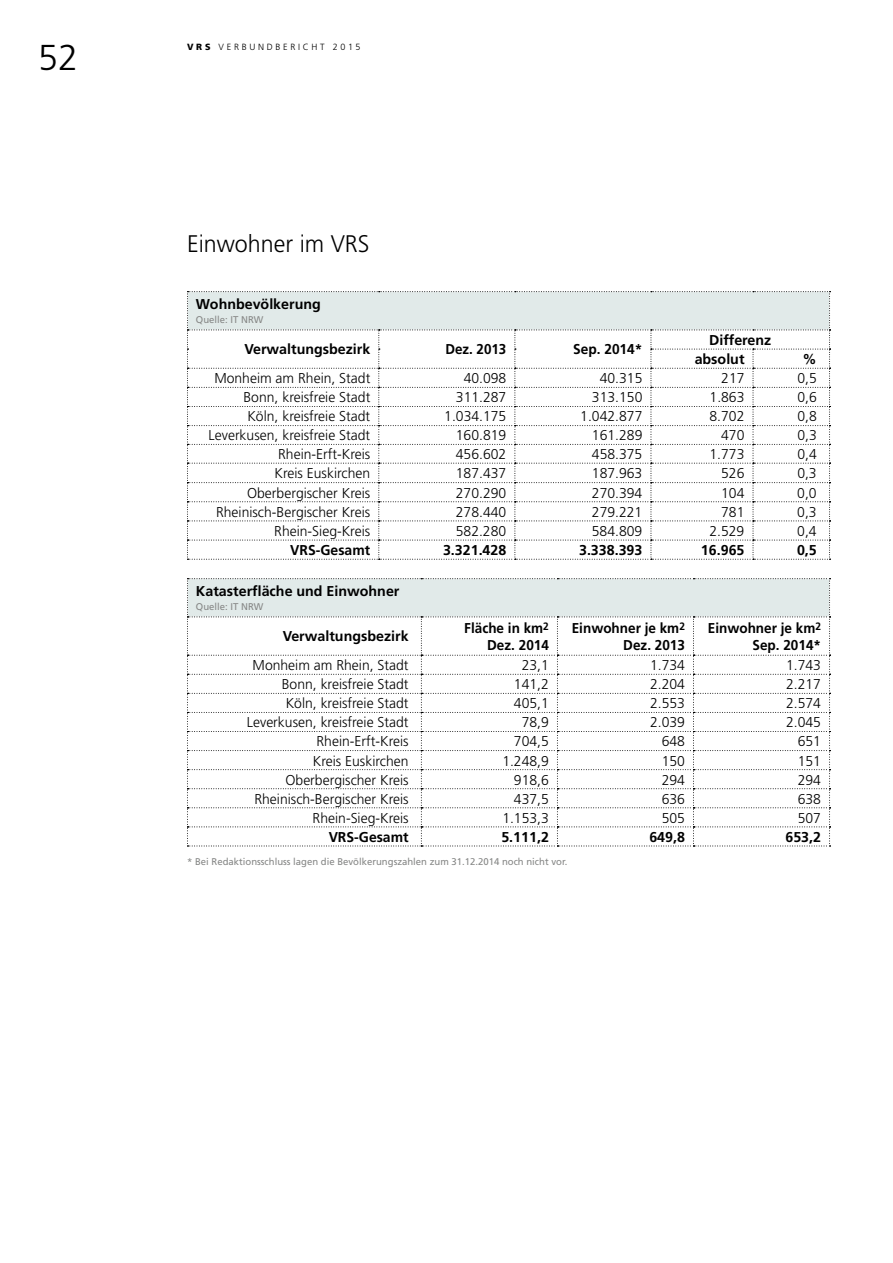
<style>
.page{position:relative;width:893px;height:1263px;background:#fff}
.page>*{position:absolute;margin:0;border:0;box-sizing:border-box;transform-origin:0 0}
.t1{font:300 36px "Frutiger LT";color:#000}
.t2{font:300 24px "Frutiger LT";color:#000}
.t3{font:300 14.25px "Frutiger LT";color:#000}
.t4{font:700 14.25px/19.2px "Frutiger LT";color:#000}
.t5{font:700 14.25px/16.5px "Frutiger LT";color:#000;text-align:right;scale:.95 1}
.t6{font:700 14.25px "Frutiger LT";color:#000;scale:.96 1}
.t7{font:700 14.25px "Frutiger LT";color:#000;scale:.94 1}
.t8{font:9.75px "Frutiger LT";color:#868786}
.t9{font:300 9px "Frutiger LT";letter-spacing:.3em;color:#000}
.s1{font-weight:900}
</style>
<div class="page">
<svg style="left:187px;top:291px;width:644px;height:269px"></svg>
<svg style="left:187px;top:578px;width:644px;height:269px"></svg>
<h1 class="t1" style="left:38px;top:37px;width:42px">52</h1>
<p class="t9" style="left:187px;top:41px;width:175px"><span class="s1">VRS</span> VERBUNDBERICHT 2015</p>
<h2 class="t2" style="left:187px;top:230px;width:184px">Einwohner im VRS</h2>
<p class="t4" style="left:196px;top:295px;width:126px">Wohnbevölkerung</p>
<p class="t8" style="left:196px;top:314px;width:69px">Quelle: IT NRW</p>
<p class="t4" style="left:244px;top:340px;width:127px">Verwaltungsbezirk</p>
<p class="t7" style="left:445px;top:341px;width:66px">Dez. 2013</p>
<p class="t6" style="left:573px;top:341px;width:74px">Sep. 2014*</p>
<p class="t4" style="left:695px;top:330px;width:78px;text-indent:15px">Differenz absolut</p>
<p class="t4" style="left:803px;top:349px;width:16px">%</p>
<p class="t3" style="left:214px;top:370px;width:157px">Monheim am Rhein, Stadt</p>
<p class="t3" style="left:464px;top:370px;width:44px">40.098</p>
<p class="t3" style="left:600px;top:370px;width:44px">40.315</p>
<p class="t3" style="left:721px;top:370px;width:25px">217</p>
<p class="t3" style="left:797px;top:370px;width:21px">0,5</p>
<p class="t3" style="left:244px;top:389px;width:128px">Bonn, kreisfreie Stadt</p>
<p class="t3" style="left:456px;top:389px;width:52px">311.287</p>
<p class="t3" style="left:592px;top:389px;width:52px">313.150</p>
<p class="t3" style="left:710px;top:389px;width:36px">1.863</p>
<p class="t3" style="left:797px;top:389px;width:21px">0,6</p>
<p class="t3" style="left:247px;top:408px;width:124px">Köln, kreisfreie Stadt</p>
<p class="t3" style="left:444px;top:408px;width:64px">1.034.175</p>
<p class="t3" style="left:580px;top:408px;width:64px">1.042.877</p>
<p class="t3" style="left:709px;top:408px;width:36px">8.702</p>
<p class="t3" style="left:797px;top:408px;width:21px">0,8</p>
<p class="t3" style="left:209px;top:427px;width:163px">Leverkusen, kreisfreie Stadt</p>
<p class="t3" style="left:456px;top:427px;width:52px">160.819</p>
<p class="t3" style="left:592px;top:427px;width:52px">161.289</p>
<p class="t3" style="left:721px;top:427px;width:25px">470</p>
<p class="t3" style="left:797px;top:427px;width:21px">0,3</p>
<p class="t3" style="left:278px;top:446px;width:94px">Rhein-Erft-Kreis</p>
<p class="t3" style="left:456px;top:446px;width:52px">456.602</p>
<p class="t3" style="left:592px;top:446px;width:52px">458.375</p>
<p class="t3" style="left:709px;top:446px;width:36px">1.773</p>
<p class="t3" style="left:797px;top:446px;width:21px">0,4</p>
<p class="t3" style="left:275px;top:465px;width:97px">Kreis Euskirchen</p>
<p class="t3" style="left:456px;top:465px;width:52px">187.437</p>
<p class="t3" style="left:592px;top:465px;width:52px">187.963</p>
<p class="t3" style="left:721px;top:465px;width:25px">526</p>
<p class="t3" style="left:797px;top:465px;width:21px">0,3</p>
<p class="t3" style="left:247px;top:485px;width:125px">Oberbergischer Kreis</p>
<p class="t3" style="left:456px;top:485px;width:52px">270.290</p>
<p class="t3" style="left:592px;top:485px;width:52px">270.394</p>
<p class="t3" style="left:721px;top:485px;width:25px">104</p>
<p class="t3" style="left:797px;top:485px;width:21px">0,0</p>
<p class="t3" style="left:216px;top:504px;width:156px">Rheinisch-Bergischer Kreis</p>
<p class="t3" style="left:456px;top:504px;width:52px">278.440</p>
<p class="t3" style="left:592px;top:504px;width:52px">279.221</p>
<p class="t3" style="left:721px;top:504px;width:25px">781</p>
<p class="t3" style="left:797px;top:504px;width:21px">0,3</p>
<p class="t3" style="left:274px;top:523px;width:97px">Rhein-Sieg-Kreis</p>
<p class="t3" style="left:456px;top:523px;width:52px">582.280</p>
<p class="t3" style="left:592px;top:523px;width:52px">584.809</p>
<p class="t3" style="left:709px;top:523px;width:36px">2.529</p>
<p class="t3" style="left:797px;top:523px;width:21px">0,4</p>
<p class="t4" style="left:290px;top:540px;width:81px">VRS-Gesamt</p>
<p class="t4" style="left:443px;top:540px;width:65px">3.321.428</p>
<p class="t4" style="left:579px;top:540px;width:65px">3.338.393</p>
<p class="t4" style="left:701px;top:540px;width:45px">16.965</p>
<p class="t4" style="left:797px;top:540px;width:21px">0,5</p>
<p class="t4" style="left:196px;top:582px;width:205px">Katasterfläche und Einwohner</p>
<p class="t8" style="left:196px;top:601px;width:69px">Quelle: IT NRW</p>
<p class="t4" style="left:283px;top:627px;width:127px">Verwaltungsbezirk</p>
<p class="t5" style="left:464px;top:620px;width:91px">Fläche in km<sup>2<br></sup>Dez. 2014</p>
<p class="t5" style="left:572px;top:620px;width:121px">Einwohner je km<sup>2<br></sup>Dez. 2013</p>
<p class="t5" style="left:708px;top:620px;width:121px">Einwohner je km<sup>2<br></sup>Sep. 2014*</p>
<p class="t3" style="left:253px;top:657px;width:157px">Monheim am Rhein, Stadt</p>
<p class="t3" style="left:522px;top:657px;width:29px">23,1</p>
<p class="t3" style="left:650px;top:657px;width:36px">1.734</p>
<p class="t3" style="left:786px;top:657px;width:36px">1.743</p>
<p class="t3" style="left:282px;top:676px;width:128px">Bonn, kreisfreie Stadt</p>
<p class="t3" style="left:514px;top:676px;width:36px">141,2</p>
<p class="t3" style="left:650px;top:676px;width:36px">2.204</p>
<p class="t3" style="left:786px;top:676px;width:36px">2.217</p>
<p class="t3" style="left:286px;top:695px;width:124px">Köln, kreisfreie Stadt</p>
<p class="t3" style="left:514px;top:695px;width:36px">405,1</p>
<p class="t3" style="left:650px;top:695px;width:36px">2.553</p>
<p class="t3" style="left:786px;top:695px;width:36px">2.574</p>
<p class="t3" style="left:247px;top:714px;width:163px">Leverkusen, kreisfreie Stadt</p>
<p class="t3" style="left:522px;top:714px;width:29px">78,9</p>
<p class="t3" style="left:650px;top:714px;width:36px">2.039</p>
<p class="t3" style="left:786px;top:714px;width:36px">2.045</p>
<p class="t3" style="left:317px;top:733px;width:94px">Rhein-Erft-Kreis</p>
<p class="t3" style="left:514px;top:733px;width:36px">704,5</p>
<p class="t3" style="left:662px;top:733px;width:25px">648</p>
<p class="t3" style="left:798px;top:733px;width:25px">651</p>
<p class="t3" style="left:313px;top:752px;width:97px">Kreis Euskirchen</p>
<p class="t3" style="left:502px;top:752px;width:48px">1.248,9</p>
<p class="t3" style="left:662px;top:752px;width:25px">150</p>
<p class="t3" style="left:798px;top:752px;width:25px">151</p>
<p class="t3" style="left:285px;top:771px;width:125px">Oberbergischer Kreis</p>
<p class="t3" style="left:514px;top:771px;width:36px">918,6</p>
<p class="t3" style="left:662px;top:771px;width:25px">294</p>
<p class="t3" style="left:798px;top:771px;width:25px">294</p>
<p class="t3" style="left:254px;top:791px;width:156px">Rheinisch-Bergischer Kreis</p>
<p class="t3" style="left:514px;top:791px;width:36px">437,5</p>
<p class="t3" style="left:662px;top:791px;width:25px">636</p>
<p class="t3" style="left:798px;top:791px;width:25px">638</p>
<p class="t3" style="left:313px;top:810px;width:97px">Rhein-Sieg-Kreis</p>
<p class="t3" style="left:502px;top:810px;width:48px">1.153,3</p>
<p class="t3" style="left:662px;top:810px;width:25px">505</p>
<p class="t3" style="left:798px;top:810px;width:25px">507</p>
<p class="t4" style="left:329px;top:827px;width:81px">VRS-Gesamt</p>
<p class="t4" style="left:501px;top:827px;width:49px">5.111,2</p>
<p class="t4" style="left:649px;top:827px;width:37px">649,8</p>
<p class="t4" style="left:785px;top:827px;width:37px">653,2</p>
<p class="t8" style="left:187px;top:856px;width:382px">* Bei Redaktionsschluss lagen die Bevölkerungszahlen zum 31.12.2014 noch nicht vor.</p>
</div>
